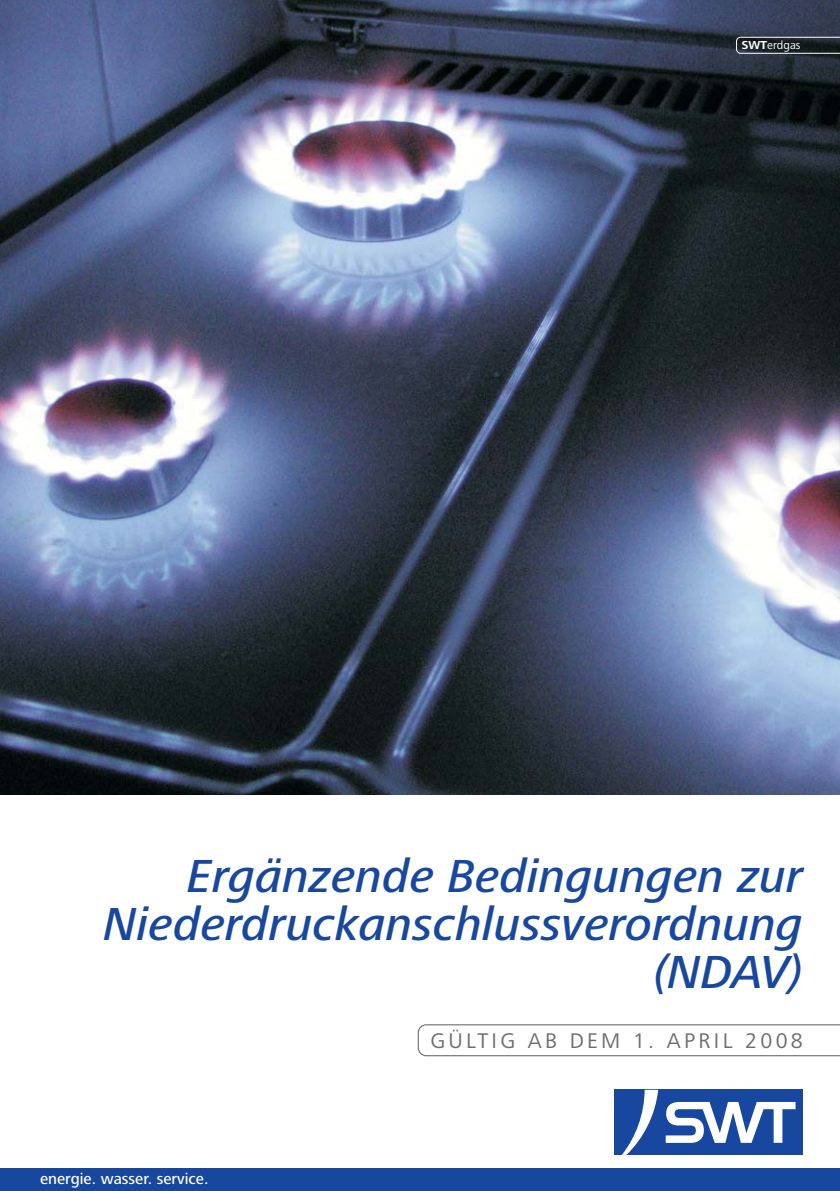
<style>
.page{position:relative;width:840px;height:1191px;background:#fff}
.page>*{position:absolute;margin:0;border:0;box-sizing:border-box;transform-origin:0 0}
.t1{font:italic 500 48px/48px "Frutiger Next LT";color:#17479e;text-align:right}
.t2{font:22px "Frutiger Next LT";letter-spacing:.15em;color:#6d6e70}
.t3{font:500 16px "Frutiger Next LT";color:#fff}
.t4{font:12px "Frutiger Next LT";color:#fff}
.s1{font-weight:700}
</style>
<div class="page">
<div style="left:613px;top:1089px;width:189px;height:66px;background:#17479e"></div>
<svg style="left:665px;top:1102px;width:130px;height:40px"></svg>
<svg style="left:622px;top:1089px;width:35px;height:66px"></svg>
<div style="left:0;top:1168px;width:839px;height:23px;background:#17479e"></div>
<img style="left:0;top:0;width:839px;height:794px">
<svg style="left:417px;top:1024px;width:422px;height:32px"></svg>
<svg style="left:735px;top:36px;width:104px;height:18px;background:#343b3e"></svg>
<p class="t4" style="left:741px;top:41px;width:60px"><span class="s1">SWT</span>erdgas</p>
<p class="t1" style="left:103px;top:856px;width:701px">Ergänzende Bedingungen zur<br>Niederdruckanschlussverordnung (NDAV)</p>
<p class="t2" style="left:430px;top:1031px;width:374px">GÜLTIG AB DEM 1. APRIL 2008</p>
<p class="t3" style="left:40px;top:1172px;width:170px">energie. wasser. service.</p>
</div>
